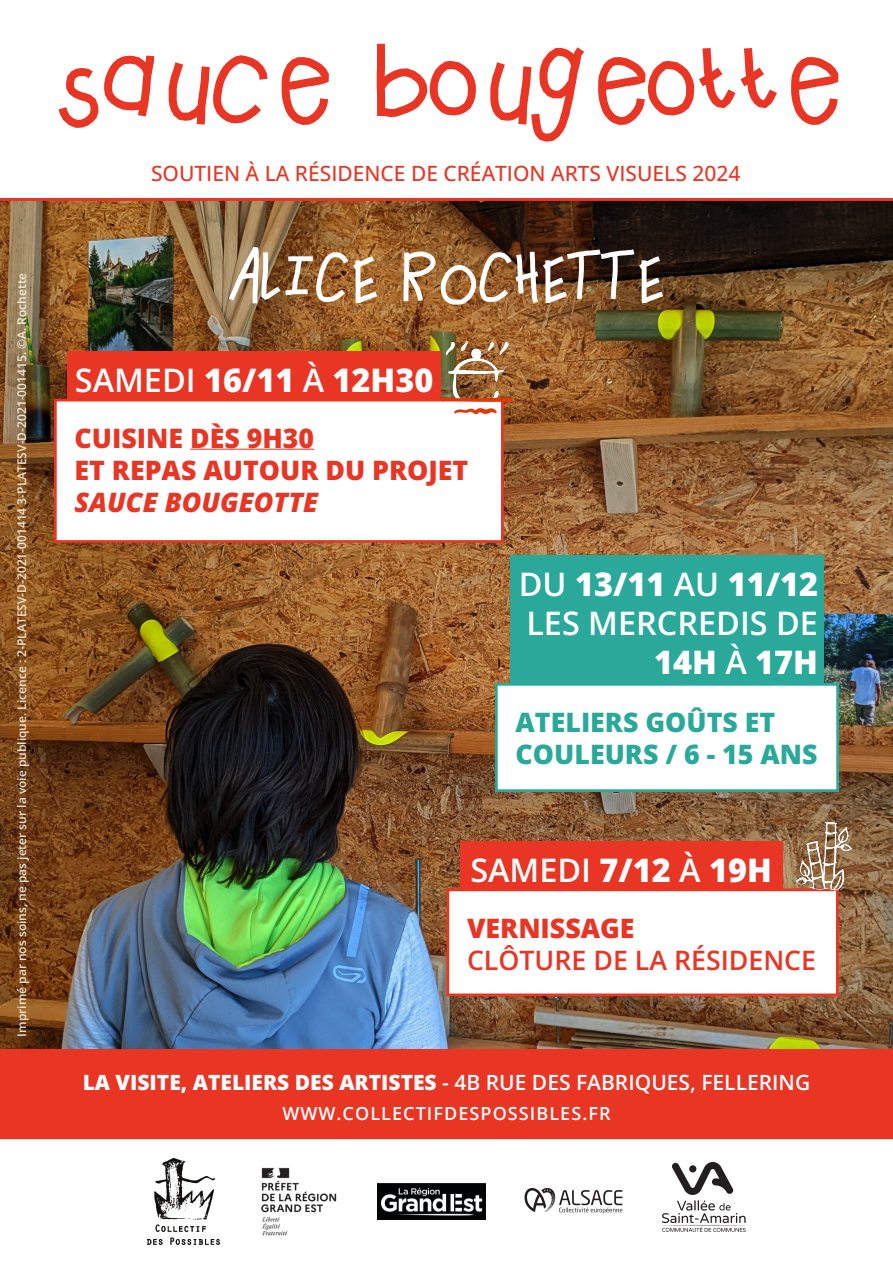
<style>
.page{position:relative;width:893px;height:1263px;background:#fff}
.page>*{position:absolute;margin:0;border:0;box-sizing:border-box;transform-origin:0 0}
.t1{font:117.9px "KB Sauceylady";color:#e83524}
.t2{font:72px "KB Sauceylady";color:#fff}
.t3{font:600 32.4px/38.8px "Open Sans";color:#fff;text-align:right}
.t4{font:800 32.4px "Open Sans";color:#fff}
.t5{font:800 26.7px/32.1px "Open Sans";color:#e83524}
.t6{font:800 26.7px/32.1px "Open Sans";color:#2aa99a}
.t7{font:600 26.7px "Open Sans";color:#e83524}
.t8{font:800 21px "Open Sans";color:#fff}
.t9{font:500 21px "Open Sans";color:#e83524}
.t10{font:600 18px "Open Sans";letter-spacing:.06em;color:#fff}
.t11{font:600 12px "Open Sans";color:#fefcef}
.s1{font-weight:600}
.s2{font-weight:400;font-style:italic}
.s3{font-weight:800}
</style>
<div class="page">
<img style="left:0;top:198px;width:893px;height:941px">
<div style="left:511px;top:555px;width:313px;height:143px;background:#2aa99a"></div>
<div style="left:496px;top:684px;width:342px;height:107px;background:#fff"></div>
<div style="left:495px;top:683px;width:344px;height:109px;border:3px solid #2aa99a"></div>
<div style="left:0;top:1049px;width:893px;height:89px;background:#e83524"></div>
<div style="left:68px;top:351px;width:373px;height:52px;background:#e83524"></div>
<div style="left:55px;top:400px;width:447px;height:141px;background:#fff"></div>
<hr style="left:190px;top:449px;width:124px;height:1px;background:#e83524">
<div style="left:54px;top:399px;width:450px;height:144px;border:3px solid #e83524"></div>
<img style="left:441px;top:342px;width:72px;height:72px">
<div style="left:460px;top:841px;width:322px;height:52px;background:#e83524"></div>
<div style="left:448px;top:890px;width:389px;height:105px;background:#fff"></div>
<div style="left:446px;top:888px;width:393px;height:108px;border:3px solid #e83524"></div>
<img style="left:788px;top:821px;width:67px;height:70px">
<img style="left:147px;top:1159px;width:73px;height:85px">
<img style="left:261px;top:1167px;width:76px;height:69px">
<img style="left:378px;top:1183px;width:107px;height:36px">
<img style="left:524px;top:1188px;width:99px;height:26px">
<img style="left:662px;top:1162px;width:84px;height:69px">
<p class="t11" style="left:14px;top:1036px;width:765px;rotate:-90deg">Imprimé par nos soins, ne pas jeter sur la voie publique. Licence : 2-PLATESV-D-2021-001414 3-PLATESV-D-2021-001415. ©A. Rochette</p>
<p class="t1" style="left:54px;top:32px;width:787px">sauce bougeotte</p>
<p class="t9" style="left:151px;top:159px;width:591px">SOUTIEN À LA RÉSIDENCE DE CRÉATION ARTS VISUELS 2024</p>
<p class="t2" style="left:229px;top:246px;width:436px">ALICE ROCHETTE</p>
<p class="t4" style="left:75px;top:358px;width:360px"><span class="s1">SAMEDI</span> 16/11 <span class="s1">À</span> 12H30</p>
<p class="t5" style="left:75px;top:421px;width:241px">CUISINE DÈS 9H30</p>
<p class="t5" style="left:75px;top:453px;width:395px">ET REPAS AUTOUR DU PROJET<br><span class="s2">SAUCE BOUGEOTTE</span></p>
<p class="t4" style="left:519px;top:562px;width:301px"><span class="s1">DU</span> 13/11 <span class="s1">AU</span> 11/12</p>
<p class="t3" style="left:526px;top:603px;width:293px">LES MERCREDIS DE<br><span class="s3">14H</span> À <span class="s3">17H</span></p>
<p class="t6" style="left:516px;top:706px;width:304px">ATELIERS GOÛTS ET<br>COULEURS / 6 - 15 ANS</p>
<p class="t3" style="left:470px;top:849px;width:303px">SAMEDI <span class="s3">7/12</span> À <span class="s3">19H</span></p>
<p class="t5" style="left:467px;top:911px;width:169px">VERNISSAGE</p>
<p class="t7" style="left:467px;top:942px;width:351px">CLÔTURE DE LA RÉSIDENCE</p>
<p class="t8" style="left:83px;top:1068px;width:729px">LA VISITE, ATELIERS DES ARTISTES <span class="s1">- 4B RUE DES FABRIQUES, FELLERING</span></p>
<p class="t10" style="left:282px;top:1101px;width:330px">WWW.COLLECTIFDESPOSSIBLES.FR</p>
</div>
